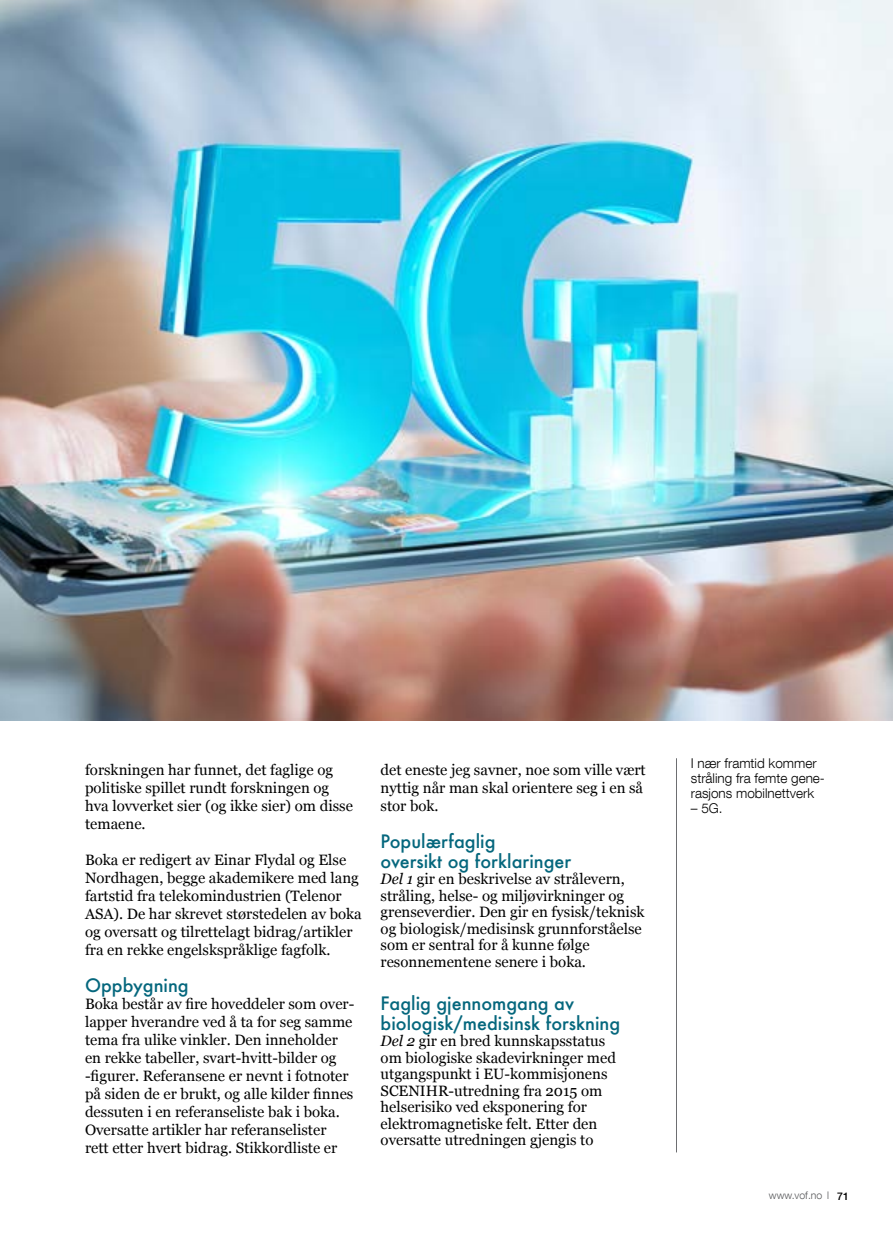
<style>
.page{position:relative;width:893px;height:1234px;background:#fff}
.page>*{position:absolute;margin:0;border:0;box-sizing:border-box;transform-origin:0 0}
.t1{font:500 18px/19.5px "Futura";color:#05677d}
.t2{font:15px/18px "Georgia";color:#000}
.t3{font:300 13.5px/15px "Helvetica Neue LT Com";color:#000}
.t4{font:300 10.5px "Helvetica Neue LT Com";color:#58595b}
.s1{font-style:italic}
.s2{font-weight:500;color:#000}
</style>
<div class="page">
<img style="left:0;top:0;width:893px;height:720px">
<hr style="left:676px;top:758px;width:1px;height:394px;background:#6d6e71">
<p class="t2" style="left:85px;top:759px;width:269px">forskningen har funnet, det faglige og politiske spillet rundt forskningen og hva lovverket sier (og ikke sier) om disse temaene.</p>
<p class="t2" style="left:85px;top:849px;width:278px">Boka er redigert av Einar Flydal og Else Nordhagen, begge akademikere med lang fartstid fra telekomindustrien (Telenor ASA). De har skrevet størstedelen av boka og oversatt og tilrettelagt bidrag/artikler fra en rekke engelskspråklige fagfolk.</p>
<p class="t1" style="left:85px;top:975px;width:105px">Oppbygning</p>
<p class="t2" style="left:85px;top:993px;width:271px">Boka består av fire hoveddeler som over&shy;lapper hverandre ved å ta for seg samme tema fra ulike vinkler. Den inneholder en rekke tabeller, svart-hvitt-bilder og -figurer. Referansene er nevnt i fotnoter på siden de er brukt, og alle kilder finnes dessuten i en referanseliste bak i boka.<br>Oversatte artikler har referanselister<br>rett etter hvert bidrag. Stikkordliste er</p>
<p class="t2" style="left:381px;top:759px;width:267px">det eneste jeg savner, noe som ville vært nyttig når man skal orientere seg i en så stor bok.</p>
<p class="t1" style="left:381px;top:831px;width:192px">Populærfaglig<br>oversikt og forklaringer</p>
<p class="t2" style="left:381px;top:869px;width:265px;line-height:16.5px"><span class="s1">Del 1</span> gir en beskrivelse av strålevern, stråling, helse- og miljøvirkninger og grenseverdier. Den gir en fysisk/teknisk og biologisk/medisinsk grunnforståelse som er sentral for å kunne følge resonnementene senere i boka.</p>
<p class="t1" style="left:381px;top:993px;width:241px">Faglig gjennomgang av biologisk/medisinsk forskning</p>
<p class="t2" style="left:381px;top:1031px;width:237px;line-height:16.5px"><span class="s1">Del 2</span> gir en bred kunnskapsstatus om biologiske skadevirkninger med utgangspunkt i EU-kommisjonens SCENIHR-utredning fra 2015 om helserisiko ved eksponering for elektromagnetiske felt. Etter den oversatte utredningen gjengis to</p>
<p class="t3" style="left:691px;top:755px;width:136px">I nær framtid kommer stråling fra femte gene&shy;rasjons mobilnettverk</p>
<p class="t3" style="left:691px;top:800px;width:33px">– 5G.</p>
<p class="t4" style="left:769px;top:1188px;width:82px">www.vof.no l <span class="s2">71</span></p>
</div>
